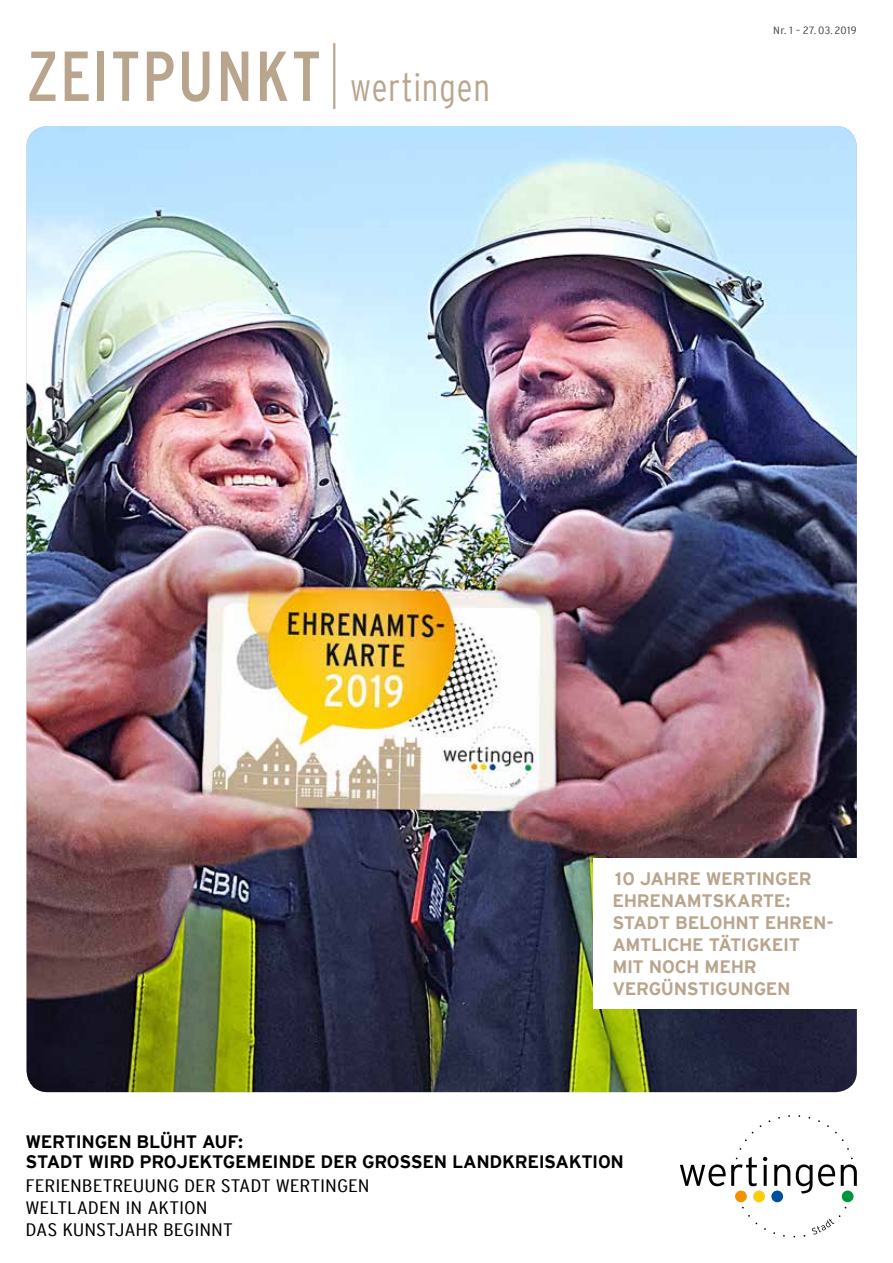
<style>
.page{position:relative;width:893px;height:1263px;background:#fff}
.page>*{position:absolute;margin:0;border:0;box-sizing:border-box;transform-origin:0 0}
.t1{font:condensed 70.5px "Interstate";letter-spacing:.025em;color:#b9a58d}
.t2{font:700 18px/21.9px "Interstate Plus";letter-spacing:-.02em;color:#b9a58d}
.t3{font:300 condensed 18px/21.8px "Interstate Plus";letter-spacing:-.005em;color:#000;scale:1.3 1}
.t4{font:700 18px/20.2px "Interstate Plus";letter-spacing:-.02em;color:#000}
.t5{font:300 condensed 10.5px "Interstate Plus";letter-spacing:.025em;color:#484847;scale:1.28 1}
.s1{font-family:"Interstate Plus";font-weight:300;font-size:39px}
</style>
<div class="page">
<img style="left:27px;top:126px;width:830px;height:966px">
<hr style="left:333px;top:43px;width:2px;height:66px;background:#b9a58d">
<div style="left:753px;top:1190px;width:12px;height:12px;background:#fc0;border-radius:50%"></div>
<div style="left:735px;top:1190px;width:12px;height:12px;background:#f39100;border-radius:50%"></div>
<div style="left:771px;top:1190px;width:12px;height:12px;background:#004e9e;border-radius:50%"></div>
<div style="left:842px;top:1190px;width:11px;height:12px;background:#00963e;border-radius:50%"></div>
<svg style="left:680px;top:1157px;width:77px;height:29px"></svg>
<svg style="left:763px;top:1157px;width:4px;height:29px"></svg>
<svg style="left:774px;top:1164px;width:16px;height:22px"></svg>
<svg style="left:796px;top:1164px;width:39px;height:29px"></svg>
<svg style="left:841px;top:1157px;width:16px;height:29px"></svg>
<svg style="left:812px;top:1215px;width:28px;height:19px"></svg>
<div style="left:593px;top:858px;width:274px;height:151px;background:#fff"></div>
<h1 class="t1" style="left:27px;top:37px;width:465px">ZEITPUNKT <span class="s1">WERTINGEN</span></h1>
<p class="t5" style="left:773px;top:24px;width:67px">NR. 1 – 27.03.2019</p>
<p class="t2" style="left:612px;top:868px;width:223px">10 JAHRE WERTINGER<br>EHRENAMTSKARTE:<br>STADT BELOHNT EHREN-<br>AMTLICHE TÄTIGKEIT<br>MIT NOCH MEHR<br>VERGÜNSTIGUNGEN</p>
<p class="t4" style="left:26px;top:1132px;width:600px">WERTINGEN BLÜHT AUF:<br>STADT WIRD PROJ EKTGEMEINDE DER GROSSEN LANDKREISAKTION</p>
<p class="t3" style="left:26px;top:1175px;width:264px">FERIENBETREUUNG DER STADT WERTINGEN<br>WELTLADEN IN AKTION<br>DAS KUNSTJAHR BEGINNT</p>
</div>
